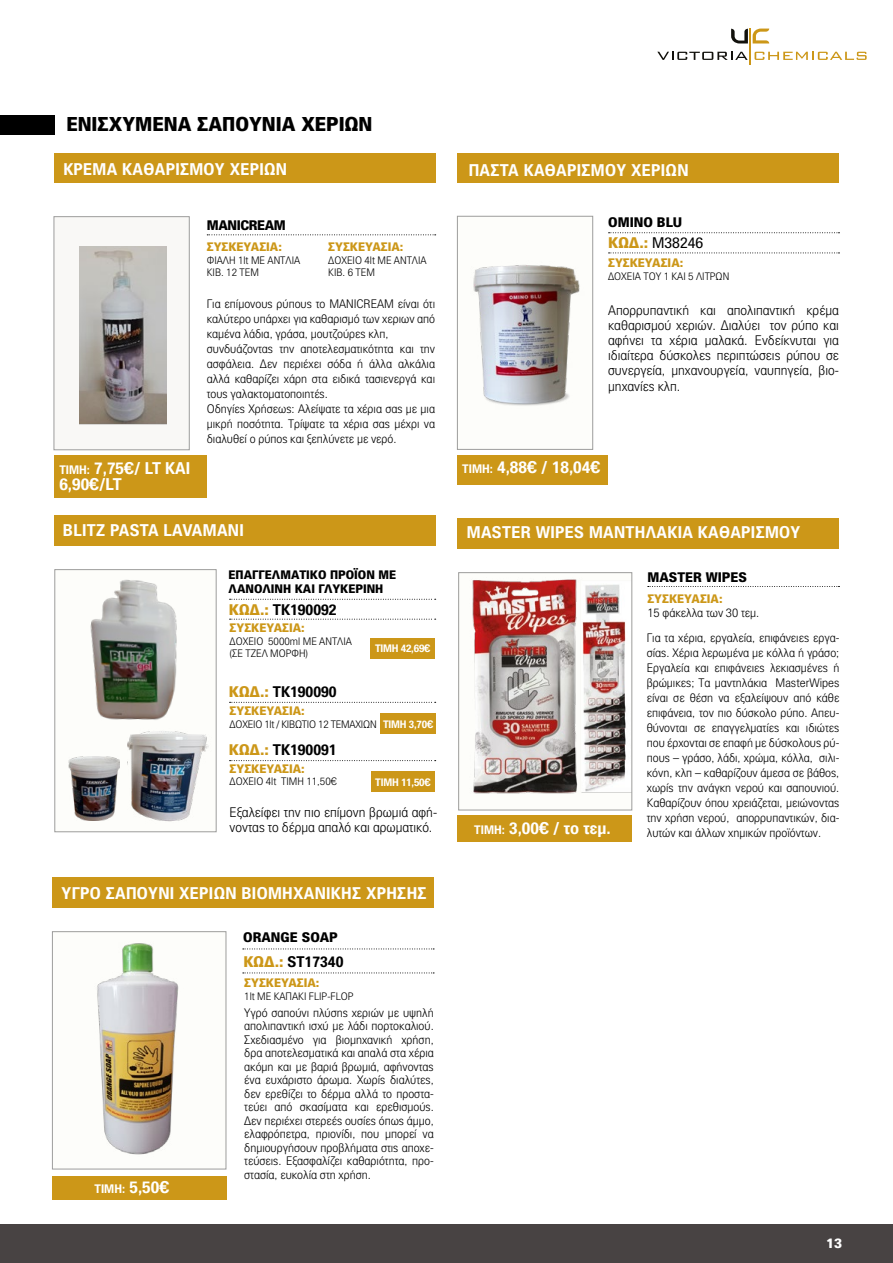
<style>
.page{position:relative;width:893px;height:1263px;background:#fff}
.page>*{position:absolute;margin:0;border:0;box-sizing:border-box;transform-origin:0 0}
.t1{font:900 19.5px "PF Paperback";color:#000}
.t2{font:700 16.5px "PF Paperback";letter-spacing:.02em;color:#fff}
.t3{font:700 16.5px/16.5px "PF Paperback";color:#fff}
.t4{font:700 15px "PF Paperback";color:#000}
.t5{font:15px "PF Paperback";color:#000}
.t6{font:300 13.5px/15px "PF Paperback";color:#000}
.t7{font:900 13.5px "PF Paperback";color:#000}
.t8{font:900 13.5px "PF Paperback";letter-spacing:-.03em;color:#000}
.t9{font:900 13.5px "PF Paperback";color:#fff}
.t10{font:300 12px/15px "PF Paperback";color:#000;text-align:justify}
.t11{font:900 12px "PF Paperback";color:#cc9718}
.t12{font:900 12px/14.4px "PF Paperback";color:#000}
.t13{font:700 12px "PF Paperback";color:#fff}
.t14{font:300 10.5px/12.6px "PF Paperback";color:#000}
.t15{font:300 10.5px "PF Paperback";letter-spacing:-.02em;color:#000}
.t16{font:700 10.5px "PF Paperback";letter-spacing:-.02em;color:#fff}
.s1{font-size:12px}
.s2{font-weight:900;color:#cc9718}
.s3{font-weight:700;color:#fff}
.s4{font-size:16.5px}
</style>
<div class="page">
<svg style="left:657px;top:52px;width:91px;height:8px"></svg>
<svg style="left:754px;top:52px;width:113px;height:8px"></svg>
<svg style="left:731px;top:29px;width:38px;height:15px"></svg>
<hr style="left:749px;top:28px;width:2px;height:37px;background:#cc9718">
<div style="left:0;top:1225px;width:893px;height:38px;background:#484343"></div>
<div style="left:380px;top:713px;width:55px;height:21px;background:#cc9718"></div>
<div style="left:370px;top:638px;width:65px;height:21px;background:#cc9718"></div>
<div style="left:371px;top:771px;width:64px;height:21px;background:#cc9718"></div>
<svg style="left:243px;top:948px;width:191px;height:1px"></svg>
<svg style="left:243px;top:972px;width:191px;height:1px"></svg>
<div style="left:54px;top:515px;width:381px;height:31px;background:#cc9718"></div>
<div style="left:53px;top:877px;width:381px;height:31px;background:#cc9718"></div>
<div style="left:0;top:115px;width:54px;height:20px;background:#000"></div>
<div style="left:457px;top:154px;width:382px;height:29px;background:#cc9718"></div>
<div style="left:54px;top:154px;width:382px;height:29px;background:#cc9718"></div>
<div style="left:54px;top:216px;width:136px;height:234px;background:#f9f8f6;border:1px solid #9d9d9c"></div>
<svg style="left:207px;top:234px;width:229px;height:1px"></svg>
<div style="left:457px;top:216px;width:136px;height:234px;background:#fdfdfa;border:1px solid #9d9d9c"></div>
<svg style="left:609px;top:253px;width:230px;height:1px"></svg>
<svg style="left:609px;top:232px;width:230px;height:1px"></svg>
<img style="left:473px;top:265px;width:107px;height:141px">
<div style="left:54px;top:569px;width:163px;height:263px;background:#fdfdfa;border:1px solid #9d9d9c"></div>
<img style="left:97px;top:943px;width:82px;height:212px">
<div style="left:52px;top:931px;width:174px;height:238px;border:1px solid #9d9d9c"></div>
<div style="left:54px;top:455px;width:153px;height:43px;background:#cc9718"></div>
<div style="left:457px;top:455px;width:151px;height:29px;background:#cc9718"></div>
<div style="left:52px;top:1176px;width:174px;height:23px;background:#cc9718"></div>
<img style="left:79px;top:246px;width:87px;height:178px">
<div style="left:458px;top:518px;width:381px;height:31px;background:#cc9718"></div>
<img style="left:472px;top:579px;width:158px;height:215px">
<div style="left:458px;top:572px;width:174px;height:238px;border:1px solid #9d9d9c"></div>
<div style="left:457px;top:815px;width:175px;height:26px;background:#cc9718"></div>
<svg style="left:648px;top:586px;width:191px;height:1px"></svg>
<svg style="left:230px;top:599px;width:206px;height:1px"></svg>
<svg style="left:230px;top:619px;width:206px;height:1px"></svg>
<svg style="left:230px;top:702px;width:206px;height:1px"></svg>
<svg style="left:230px;top:760px;width:206px;height:1px"></svg>
<img style="left:90px;top:579px;width:87px;height:141px">
<img style="left:69px;top:756px;width:51px;height:64px">
<img style="left:127px;top:731px;width:82px;height:91px">
<h1 class="t1" style="left:66px;top:112px;width:307px">ΕΝΙΣΧΥΜΕΝΑ ΣΑΠΟΥΝΙΑ ΧΕΡΙΩΝ</h1>
<h2 class="t2" style="left:63px;top:159px;width:225px">ΚΡΕΜΑ ΚΑΘΑΡΙΣΜΟΥ ΧΕΡΙΩΝ</h2>
<p class="t8" style="left:207px;top:217px;width:81px">MANICREAM</p>
<p class="t11" style="left:207px;top:239px;width:77px">ΣΥΣΚΕΥΑΣΙΑ:</p>
<p class="t14" style="left:207px;top:254px;width:95px">ΦΙΑΛΗ 1lt ΜΕ ΑΝΤΛΙΑ<br>ΚΙΒ. 12 TEM</p>
<p class="t11" style="left:328px;top:239px;width:77px">ΣΥΣΚΕΥΑΣΙΑ:</p>
<p class="t14" style="left:328px;top:254px;width:100px">ΔΟΧΕΙΟ 4lt ΜΕ ΑΝΤΛΙΑ<br>ΚΙΒ. 6 ΤΕΜ</p>
<h2 class="t3" style="left:59px;top:459px;width:132px"><span class="s1">ΤΙΜΗ:</span> 7,75€/ LT ΚΑΙ<br>6,90€/LT</h2>
<p class="t10" style="left:207px;top:296px;width:230px;text-align:left">Για επίμονους ρύπους το MANICREAM είναι ότι καλύτερο υπάρχει για καθαρισμό των χεριων από καμένα λάδια, γράσα, μουτζούρες κλπ, συνδυάζοντας την αποτελεσµατικότητα και την ασφάλεια. ∆εν περιέχει σόδα ή άλλα αλκάλια αλλά καθαρίζει χάρη στα ειδικά τασιενεργά και τους γαλακτοµατοποιητές.<br>Οδηγίες Χρήσεως: Αλείψατε τα χέρια σας με μια μικρή ποσότητα. Τρίψατε τα χέρια σας μέχρι να διαλυθεί ο ρύπος και ξεπλύνετε με νερό.</p>
<h2 class="t2" style="left:63px;top:520px;width:182px">BLITZ PASTA LAVAMANI</h2>
<p class="t12" style="left:229px;top:567px;width:169px">ΕΠΑΓΓΕΛΜΑΤΙΚΌ ΠΡΟΪΌΝ ΜΕ<br>ΛΑΝΟΛΊΝΗ ΚΑΙ ΓΛΥΚΕΡΊΝΗ</p>
<p class="t4" style="left:229px;top:600px;width:109px"><span class="s2">ΚΩΔ.:</span> ΤΚ190092</p>
<p class="t11" style="left:230px;top:620px;width:77px">ΣΥΣΚΕΥΑΣΙΑ:</p>
<p class="t14" style="left:230px;top:635px;width:124px">ΔΟΧΕΙΟ 5000ml ME ΑΝΤΛΙΑ (ΣΕ ΤΖΕΛ ΜΟΡΦΗ)</p>
<p class="t4" style="left:229px;top:682px;width:109px"><span class="s2">ΚΩΔ.:</span> ΤΚ190090</p>
<p class="t16" style="left:375px;top:642px;width:57px">ΤΙΜΗ 42,69€</p>
<p class="t11" style="left:230px;top:704px;width:77px">ΣΥΣΚΕΥΑΣΙΑ:</p>
<p class="t15" style="left:230px;top:718px;width:205px">ΔΟΧΕΙΟ 1lt / ΚΙΒΩΤΙΟ 12 ΤΕΜΑΧΙΩΝ <span class="s3">ΤΙΜΗ 3,70€</span></p>
<p class="t11" style="left:230px;top:761px;width:77px">ΣΥΣΚΕΥΑΣΙΑ:</p>
<p class="t14" style="left:230px;top:775px;width:109px">ΔΟΧΕΙΟ 4lt ΤΙΜΗ 11,50€</p>
<p class="t4" style="left:229px;top:740px;width:109px"><span class="s2">ΚΩΔ.:</span> ΤΚ190091</p>
<p class="t16" style="left:375px;top:775px;width:57px">ΤΙΜΗ 11,50€</p>
<p class="t6" style="left:230px;top:805px;width:209px">Εξαλείφει την πιο επίμονη βρωμιά αφή&shy;νοντας το δέρμα απαλό και αρωματικό.</p>
<h2 class="t2" style="left:62px;top:882px;width:366px">ΥΓΡΟ ΣΑΠΟΥΝΙ ΧΕΡΙΩΝ ΒΙΟΜΗΧΑΝΙΚΗΣ ΧΡΗΣΗΣ</h2>
<p class="t7" style="left:243px;top:929px;width:96px">ORANGE SOAP</p>
<p class="t4" style="left:243px;top:952px;width:101px"><span class="s2">ΚΩΔ.:</span> ST17340</p>
<p class="t13" style="left:95px;top:1181px;width:76px">ΤΙΜΗ: <span class="s4">5,50€</span></p>
<p class="t11" style="left:244px;top:975px;width:77px">ΣΥΣΚΕΥΑΣΙΑ:</p>
<p class="t14" style="left:244px;top:989px;width:111px">1lt ΜΕ ΚΑΠΑΚΙ FLIP-FLOP</p>
<p class="t10" style="left:244px;top:1005px;width:191px;line-height:13.5px">Υγρό σαπούνι πλύσης χεριών με υψηλή απολιπαντική ισχύ με λάδι πορτοκαλιού.<br>Σχεδιασμένο για βιομηχανική χρήση, δρα αποτελεσματικά και απαλά στα χέρια ακόμη και με βαριά βρωμιά, αφήνοντας ένα ευχάριστο άρωμα. Χωρίς διαλύτες, δεν ερεθίζει το δέρμα αλλά το προστα&shy;τεύει από σκασίματα και ερεθισμούς.<br>Δεν περιέχει στερεές ουσίες όπως άμμο, ελαφρόπετρα, πριονίδι, που μπορεί να δημιουργήσουν προβλήματα στις αποχε&shy;τεύσεις. Εξασφαλίζει καθαριότητα, προ&shy;στασία, ευκολία στη χρήση.</p>
<h2 class="t2" style="left:469px;top:160px;width:221px">ΠΑΣΤΑ ΚΑΘΑΡΙΣΜΟΥ ΧΕΡΙΩΝ</h2>
<p class="t7" style="left:608px;top:214px;width:76px">ΟΜΙΝΟ BLU</p>
<p class="t5" style="left:608px;top:234px;width:97px"><span class="s2">ΚΩΔ.:</span> M38246</p>
<p class="t11" style="left:608px;top:255px;width:77px">ΣΥΣΚΕΥΑΣΙΑ:</p>
<p class="t14" style="left:608px;top:270px;width:123px">ΔΟΧΕΙΑ ΤΟΥ 1 ΚΑΙ 5 ΛΙΤΡΩΝ</p>
<p class="t6" style="left:608px;top:303px;width:232px;text-align:justify">Απορρυπαντική και απολιπαντική κρέμα καθαρισμού χεριών. Διαλύει τον ρύπο και αφήνει τα χέρια μαλακά. Ενδείκνυται για ιδιαίτερα δύσκολες περιπτώσεις ρύπου σε συνεργεία, μηχανουργεία, ναυπηγεία, βιο&shy;μηχανίες κλπ.</p>
<h2 class="t2" style="left:462px;top:457px;width:140px"><span class="s1">ΤΙΜΗ:</span> 4,88€ / 18,04€</h2>
<h2 class="t2" style="left:467px;top:522px;width:335px">MASTER WIPES ΜΑΝΤΗΛΑΚΙΑ ΚΑΘΑΡΙΣΜΟΥ</h2>
<p class="t7" style="left:647px;top:569px;width:101px">MASTER WIPES</p>
<h2 class="t2" style="left:474px;top:817px;width:138px"><span class="s1">ΤΙΜΗ:</span> 3,00€ / το τεμ.</h2>
<p class="t11" style="left:647px;top:591px;width:77px">ΣΥΣΚΕΥΑΣΙΑ:</p>
<p class="t10" style="left:647px;top:605px;width:113px">15 φάκελλα των 30 τεμ.</p>
<p class="t10" style="left:647px;top:630px;width:194px">Για τα χέρια, εργαλεία, επιφάνειες εργα&shy;σίας. Χέρια λερωμένα με κόλλα ή γράσο; Εργαλεία και επιφάνειες λεκιασμένες ή βρώμικες; Τα μαντηλάκια MasterWipes είναι σε θέση να εξαλείψουν από κάθε επιφάνεια, τον πιο δύσκολο ρύπο. Απευ&shy;θύνονται σε επαγγελματίες και ιδιώτες που έρχονται σε επαφή με δύσκολους ρύ&shy;πους – γράσο, λάδι, χρώμα, κόλλα, σιλι&shy;κόνη, κλπ – καθαρίζουν άμεσα σε βάθος, χωρίς την ανάγκη νερού και σαπουνιού.<br>Καθαρίζουν όπου χρειάζεται, μειώνοντας την χρήση νερού, απορρυπαντικών, δια&shy;λυτών και άλλων χημικών προϊόντων.</p>
<p class="t9" style="left:826px;top:1235px;width:18px">13</p>
</div>
